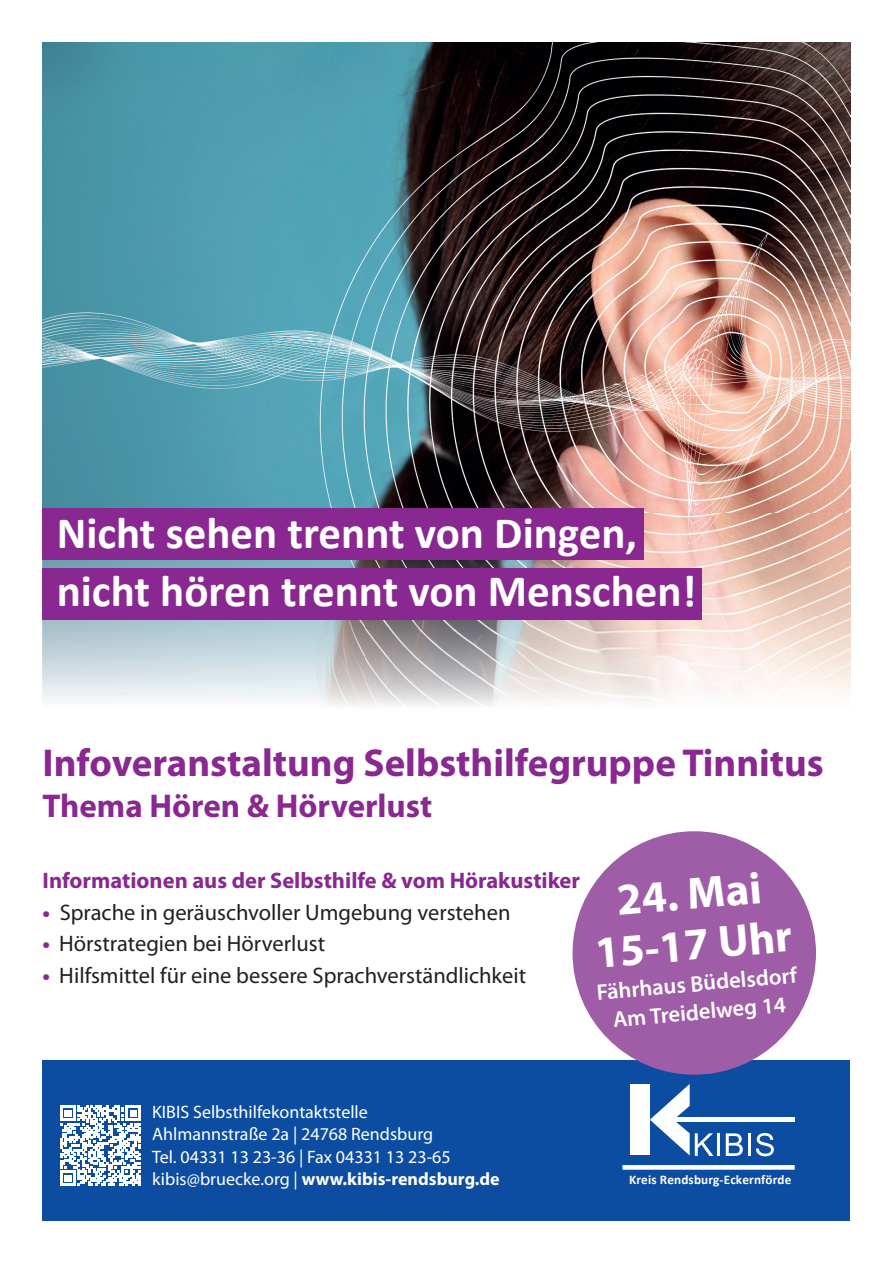
<style>
.page{position:relative;width:893px;height:1263px;background:#fff}
.page>*{position:absolute;margin:0;border:0;box-sizing:border-box;transform-origin:0 0}
.t1{font:700 45px/58.5px "Calibri";color:#fff}
.t2{font:700 45px/51px "Myriad Pro";color:#fff;text-align:center}
.t3{font:700 39px "Myriad Pro";color:#892890}
.t4{font:700 33px "Myriad Pro";color:#892890}
.t5{font:22.5px "Myriad Pro";color:#231f20}
.t6{font:700 22.5px "Myriad Pro";color:#892890}
.t7{font:600 22.5px/28.5px "Myriad Pro";color:#fff;text-align:center}
.t8{font:18px/22.5px "Myriad Pro";color:#fff}
.t9{font:700 13.2px "Calibri";letter-spacing:.01em;color:#fff}
.s1{font-weight:700;color:#892890}
.s2{font-weight:700}
</style>
<div class="page">
<img style="left:43px;top:43px;width:807px;height:470px">
<svg style="left:42px;top:513px;width:809px;height:193px;background:#d6cdcc"></svg>
<div style="left:43px;top:508px;width:600px;height:51px;background:#892890"></div>
<div style="left:43px;top:568px;width:659px;height:51px;background:#892890"></div>
<div style="left:43px;top:1060px;width:807px;height:160px;background:#0d4da1"></div>
<svg style="left:60px;top:1105px;width:81px;height:81px"></svg>
<div style="left:622px;top:1165px;width:173px;height:5px;background:#fff"></div>
<div style="left:675px;top:1117px;width:120px;height:5px;background:#fff"></div>
<div style="left:630px;top:1084px;width:20px;height:71px;background:#fff"></div>
<svg style="left:650px;top:1084px;width:63px;height:72px"></svg>
<hr style="left:717px;top:1133px;width:3px;height:23px;background:#fff">
<svg style="left:726px;top:1133px;width:17px;height:23px"></svg>
<hr style="left:748px;top:1133px;width:3px;height:23px;background:#fff">
<svg style="left:756px;top:1133px;width:18px;height:23px"></svg>
<div style="left:573px;top:831px;width:243px;height:244px;background:#9e5da6;border-radius:50%"></div>
<h1 class="t1" style="left:57px;top:503px;width:641px">Nicht sehen trennt von Dingen, nicht hören trennt von Menschen!</h1>
<h2 class="t3" style="left:43px;top:738px;width:783px">Infoveranstaltung Selbsthilfegruppe Tinnitus</h2>
<h3 class="t4" style="left:43px;top:784px;width:391px">Thema Hören &amp; Hörverlust</h3>
<p class="t6" style="left:43px;top:866px;width:539px">Informationen aus der Selbsthilfe &amp; vom Hörakustiker</p>
<p class="t5" style="left:43px;top:898px;width:469px"><span class="s1">•</span> Sprache in geräuschvoller Umgebung verstehen</p>
<p class="t5" style="left:43px;top:929px;width:284px"><span class="s1">•</span> Hörstrategien bei Hörverlust</p>
<p class="t5" style="left:43px;top:961px;width:485px"><span class="s1">•</span> Hilfsmittel für eine bessere Sprachverständlichkeit</p>
<h1 class="t2" style="left:588px;top:875px;width:199px;rotate:-5deg">24. Mai<br>15-17 Uhr</h1>
<p class="t7" style="left:595px;top:977px;width:203px;rotate:-5deg">Fährhaus Büdelsdorf<br>Am Treidelweg 14</p>
<p class="t8" style="left:152px;top:1100px;width:349px">KIBIS Selbsthilfekontaktstelle<br>Ahlmannstraße 2a | 24768 Rendsburg<br>Tel. 04331 13 23-36 | Fax 04331 13 23-65 kibis@bruecke.org | <span class="s2">www.kibis-rendsburg.de</span></p>
<p class="t9" style="left:629px;top:1171px;width:164px">Kreis Rendsburg-Eckernförde</p>
</div>
